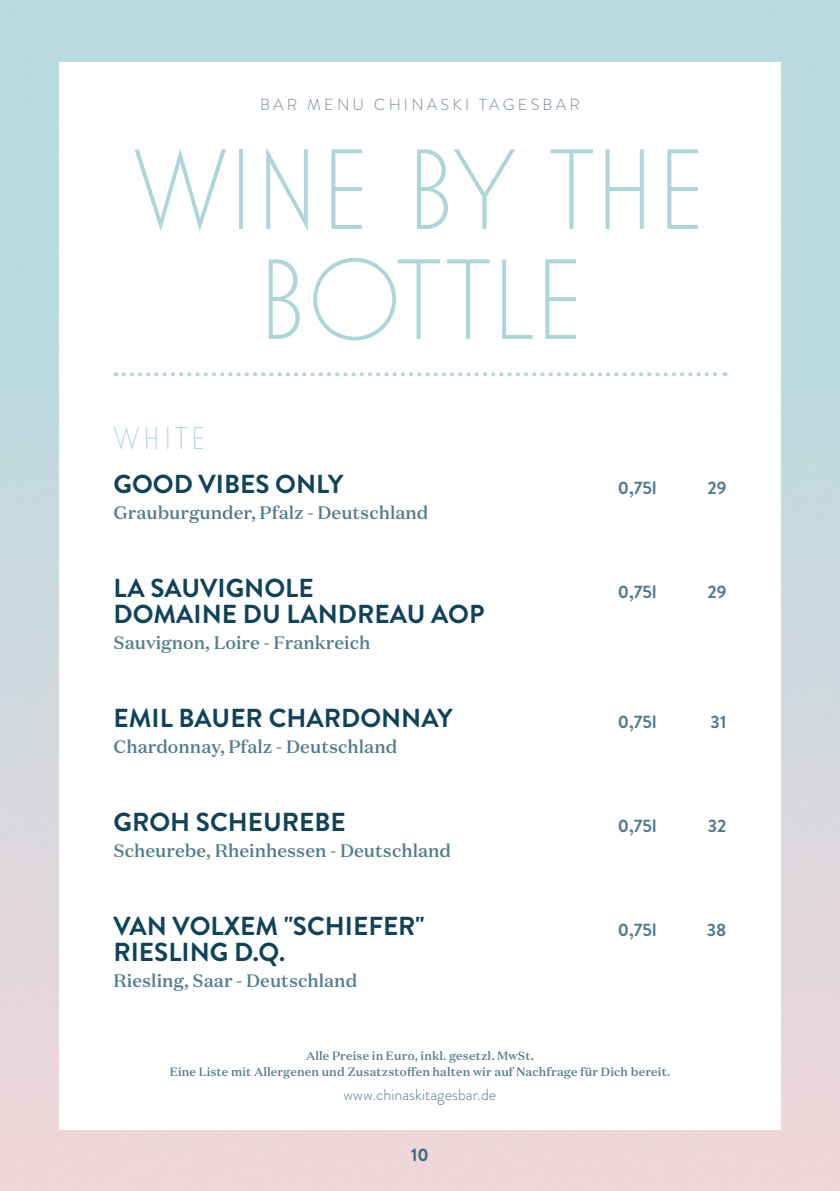
<style>
.page{position:relative;width:840px;height:1191px;background:#fff}
.page>*{position:absolute;margin:0;border:0;box-sizing:border-box;transform-origin:0 0}
.GRUPPE{font:300 116px "Mostra Nuova Alt D";letter-spacing:-.035em;color:#acd6da}
.TEILGRUPPE{font:300 32px "Mostra Nuova Alt D";letter-spacing:.09em;color:#acd6da}
.PRODUKT{font:700 26px "Brandon Grotesque";color:#0e4359}
.Ingredience{font:700 26px "Brandon Grotesque";color:#0e4359}
.Ingredience-2{font:500 18px "Domaine Text";color:#527c8e}
.PREISE{font:700 18px "Brandon Grotesque";color:#527c8e}
.t1{font:700 18px "Brandon Grotesque";color:#376b7d}
.t2{font:300 16px "Brandon Grotesque";color:#527c8e}
.t3{font:300 16px "Brandon Grotesque";letter-spacing:.2em;color:#758798}
.t4{font:500 12px/16px "Domaine Text";letter-spacing:.01em;color:#527c8e;text-align:center}
</style>
<div class="page">
<svg style="left:123px;top:372px;width:602px;height:4px"></svg>
<p class="t3" style="left:260px;top:94px;width:321px">BAR MENU CHINASKI TAGESBAR</p>
<p class="GRUPPE" style="left:133px;top:123px;width:575px">WINE BY THE</p>
<p class="GRUPPE" style="left:255px;top:233px;width:331px">BOTTLE</p>
<p class="TEILGRUPPE" style="left:113px;top:419px;width:93px">WHITE</p>
<p class="PRODUKT" style="left:113px;top:466px;width:231px">GOOD VIBES ONLY</p>
<p class="Ingredience-2" style="left:113px;top:501px;width:316px">Grauburgunder, Pfalz - Deutschland</p>
<p class="PRODUKT" style="left:113px;top:570px;width:201px">LA SAUVIGNOLE</p>
<p class="PRODUKT" style="left:113px;top:596px;width:372px">DOMAINE DU LANDREAU AOP</p>
<p class="Ingredience-2" style="left:113px;top:631px;width:258px">Sauvignon, Loire - Frankreich</p>
<p class="Ingredience" style="left:113px;top:700px;width:340px">EMIL BAUER CHARDONNAY</p>
<p class="Ingredience-2" style="left:113px;top:735px;width:285px">Chardonnay, Pfalz - Deutschland</p>
<p class="PRODUKT" style="left:113px;top:804px;width:234px">GROH SCHEUREBE</p>
<p class="Ingredience-2" style="left:113px;top:839px;width:339px">Scheurebe, Rheinhessen - Deutschland</p>
<p class="PRODUKT" style="left:113px;top:908px;width:312px">VAN VOLXEM "SCHIEFER"</p>
<p class="PRODUKT" style="left:113px;top:934px;width:173px">RIESLING D.Q.</p>
<p class="Ingredience-2" style="left:113px;top:969px;width:245px">Riesling, Saar - Deutschland</p>
<p class="PREISE" style="left:617px;top:475px;width:40px">0,75l</p>
<p class="PREISE" style="left:617px;top:579px;width:40px">0,75l</p>
<p class="PREISE" style="left:617px;top:709px;width:40px">0,75l</p>
<p class="PREISE" style="left:617px;top:813px;width:40px">0,75l</p>
<p class="PREISE" style="left:617px;top:917px;width:40px">0,75l</p>
<p class="t4" style="left:170px;top:1047px;width:501px">Alle Preise in Euro, inkl. gesetzl. MwSt.<br>Eine Liste mit Allergenen und Zusatzstoffen halten wir auf Nachfrage für Dich bereit.</p>
<p class="t2" style="left:343px;top:1083px;width:154px">www.chinaskitagesbar.de</p>
<p class="t1" style="left:411px;top:1142px;width:19px">10</p>
<p class="PREISE" style="left:707px;top:475px;width:21px">29</p>
<p class="PREISE" style="left:707px;top:579px;width:21px">29</p>
<p class="PREISE" style="left:710px;top:709px;width:17px">31</p>
<p class="PREISE" style="left:707px;top:813px;width:20px">32</p>
<p class="PREISE" style="left:706px;top:917px;width:21px">38</p>
</div>
